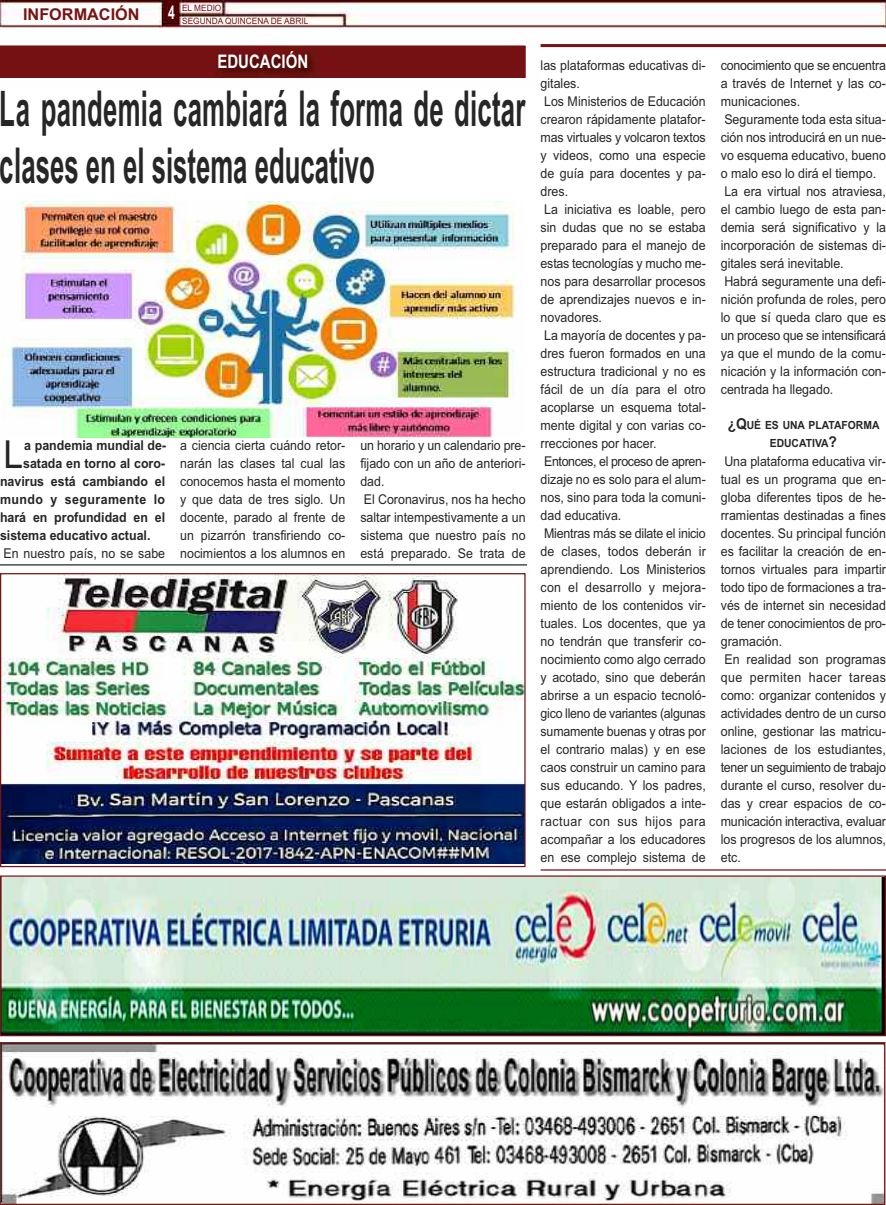
<style>
.page{position:relative;width:886px;height:1205px;background:#fff}
.page>*{position:absolute;margin:0;border:0;box-sizing:border-box;transform-origin:0 0}
.t1{font:700 49.5px/57px "Arial";letter-spacing:.01em;color:#272627;scale:.52 1}
.t2{font:38.62px "Arial";color:#272627;scale:.92 1}
.t3{font:700 18.75px "Arial";color:#fff;scale:.8 1}
.t4{font:700 18.75px "Arial";color:#fff;scale:.65 1}
.t5{font:700 16.25px "Arial";color:#761313}
.t6{font:13.5px/18px "Arial";color:#272627;scale:.92 1}
.t7{font:700 13.5px "Arial";color:#272627;scale:.92 1}
.t8{font:700 13.5px "Arial";letter-spacing:.035em;color:#272627;scale:.92 1}
.t9{font:700 11.25px/18px "Arial";color:#272627;text-align:center;scale:.92 1}
.t10{font:8.75px/13.6px "Arial";color:#761313;scale:.95 1}
.s1{font-size:15px}
</style>
<div class="page">
<img style="left:0;top:0;width:886px;height:27px">
<img style="left:2px;top:878px;width:882px;height:156px">
<div style="left:0;top:875px;width:886px;height:161px;border:1px solid #761313"></div>
<img style="left:0;top:45px;width:542px;height:33px">
<img style="left:0;top:46px;width:525px;height:32px">
<img style="left:2px;top:1044px;width:881px;height:159px">
<div style="left:0;top:1042px;width:885px;height:163px;border:1px solid #761313"></div>
<hr style="left:540px;top:869px;width:346px;height:1px;background:#761313">
<img style="left:2px;top:575px;width:521px;height:288px">
<div style="left:0;top:573px;width:525px;height:294px;border:1px solid #761313"></div>
<hr style="left:0;top:564px;width:527px;height:1px;background:#272627">
<img style="left:1px;top:201px;width:515px;height:236px">
<hr style="left:540px;top:44px;width:346px;height:3px;background:#761313">
<p class="t5" style="left:23px;top:5px;width:118px">INFORMACIÓN</p>
<p class="t10" style="left:182px;top:1px;width:134px">EL MEDIO<br>SEGUNDA QUINCENA DE ABRIL</p>
<h3 class="t4" style="left:168px;top:1px;width:12px">4</h3>
<h3 class="t3" style="left:217px;top:51px;width:115px">EDUCACIÓN</h3>
<h1 class="t1" style="left:0;top:81px;width:1012px">La pandemia cambiará la forma de dictar clases en el sistema educativo</h1>
<h2 class="t2" style="left:4px;top:432px;width:23px">L</h2>
<p class="t7" style="left:24px;top:438px;width:156px">a pandemia mundial de-</p>
<p class="t7" style="left:23px;top:456px;width:156px">satada en torno al coro-</p>
<p class="t7" style="left:0;top:474px;width:181px">navirus está cambiando el</p>
<p class="t8" style="left:0;top:492px;width:181px">mundo y seguramente lo</p>
<p class="t7" style="left:0;top:510px;width:181px">hará en profundidad en el</p>
<p class="t7" style="left:0;top:528px;width:165px">sistema educativo actual.</p>
<p class="t6" style="left:4px;top:545px;width:177px">En nuestro país, no se sabe</p>
<p class="t6" style="left:180px;top:437px;width:181px;text-align:justify">a ciencia cierta cuándo retor&shy;narán las clases tal cual las conocemos hasta el momento y que data de tres siglo. Un docente, parado al frente de un pizarrón transfiriendo co&shy;nocimientos a los alumnos en</p>
<p class="t6" style="left:360px;top:437px;width:181px">un horario y un calendario pre&shy;fijado con un año de anteriori&shy;dad.<br>El Coronavirus, nos ha hecho saltar intempestivamente a un sistema que nuestro país no está preparado. Se trata de</p>
<p class="t6" style="left:540px;top:56px;width:181px">las plataformas educativas di&shy;gitales.<br>Los Ministerios de Educación crearon rápidamente platafor&shy;mas virtuales y volcaron textos y videos, como una especie de guía para docentes y pa&shy;dres.<br>La iniciativa es loable, pero sin dudas que no se estaba preparado para el manejo de estas tecnologías y mucho me&shy;nos para desarrollar procesos de aprendizajes nuevos e in&shy;novadores.<br>La mayoría de docentes y pa&shy;dres fueron formados en una estructura tradicional y no es fácil de un día para el otro acoplarse un esquema total&shy;mente digital y con varias co&shy;rrecciones por hacer.<br>Entonces, el proceso de apren&shy;dizaje no es solo para el alum&shy;nos, sino para toda la comuni&shy;dad educativa.<br>Mientras más se dilate el inicio de clases, todos deberán ir aprendiendo. Los Ministerios con el desarrollo y mejora&shy;miento de los contenidos vir&shy;tuales. Los docentes, que ya no tendrán que transferir co&shy;nocimiento como algo cerrado y acotado, sino que deberán abrirse a un espacio tecnoló&shy;gico lleno de variantes (algunas sumamente buenas y otras por el contrario malas) y en ese caos construir un camino para sus educando. Y los padres, que estarán obligados a inte&shy;ractuar con sus hijos para acompañar a los educadores en ese complejo sistema de</p>
<p class="t6" style="left:721px;top:56px;width:181px">conocimiento que se encuentra a través de Internet y las co&shy;municaciones.<br>Seguramente toda esta situa&shy;ción nos introducirá en un nue&shy;vo esquema educativo, bueno o malo eso lo dirá el tiempo.<br>La era virtual nos atraviesa, el cambio luego de esta pan&shy;demia será significativo y la incorporación de sistemas di&shy;gitales será inevitable.<br>Habrá seguramente una defi&shy;nición profunda de roles, pero lo que sí queda claro que es un proceso que se intensificará ya que el mundo de la comu&shy;nicación y la información con&shy;centrada ha llegado.</p>
<p class="t9" style="left:728px;top:417px;width:166px"><span class="s1">¿Q</span>UÉ ES UNA PLATAFORMA<br>EDUCATIVA<span class="s1">?</span></p>
<p class="t6" style="left:721px;top:452px;width:181px">Una plataforma educativa vir&shy;tual es un programa que en&shy;globa diferentes tipos de he&shy;rramientas destinadas a fines docentes. Su principal función es facilitar la creación de en&shy;tornos virtuales para impartir todo tipo de formaciones a tra&shy;vés de internet sin necesidad de tener conocimientos de pro&shy;gramación.<br>En realidad son programas que permiten hacer tareas como: organizar contenidos y actividades dentro de un curso online, gestionar las matricu&shy;laciones de los estudiantes, tener un seguimiento de trabajo durante el curso, resolver du&shy;das y crear espacios de co&shy;municación interactiva, evaluar los progresos de los alumnos, etc.</p>
</div>
